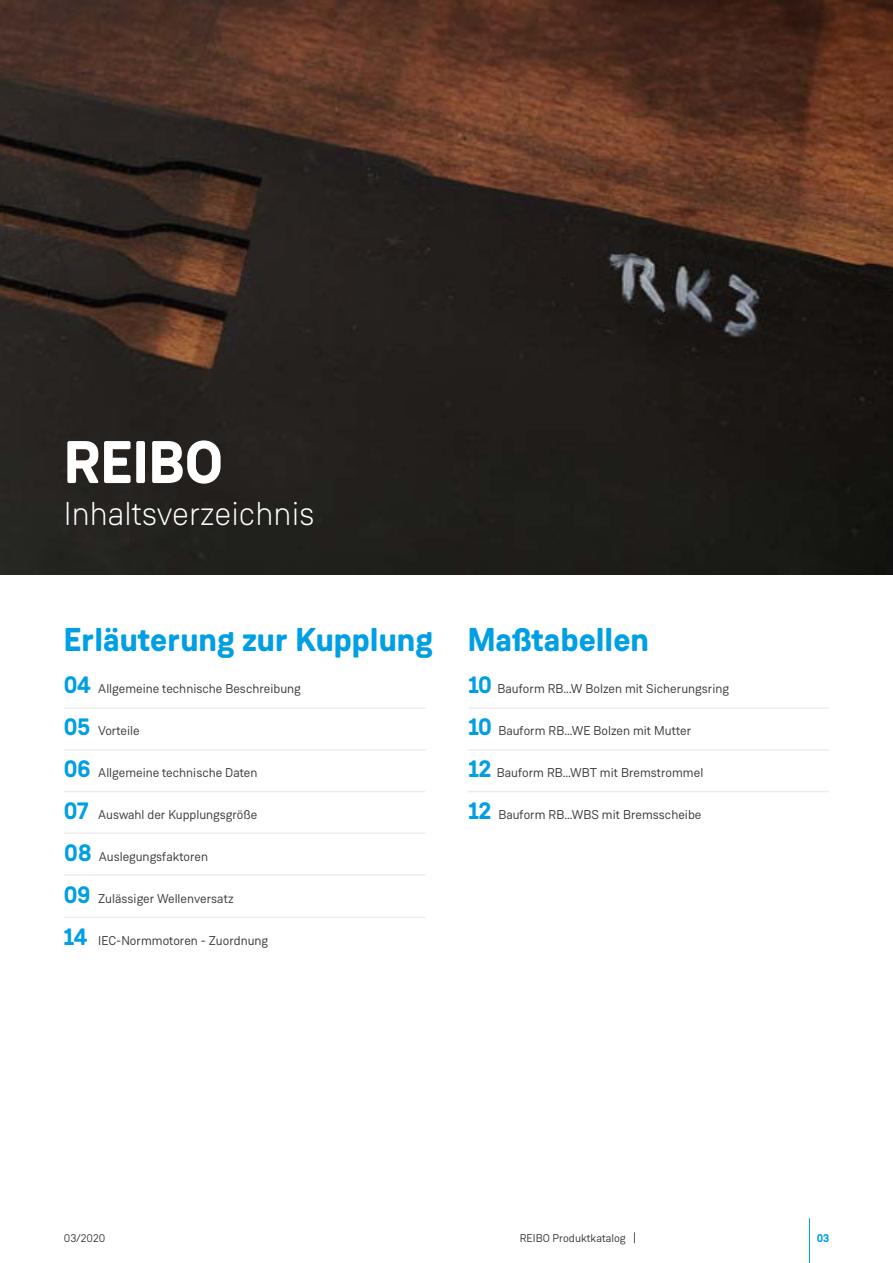
<style>
.page{position:relative;width:893px;height:1263px;background:#fff}
.page>*{position:absolute;margin:0;border:0;box-sizing:border-box;transform-origin:0 0}
.t1{font:700 60px "Weissenhof Grotesk";color:#fff}
.t2{font:700 33px "Weissenhof Grotesk";color:#009fe3}
.t3{font:300 33px "Weissenhof Grotesk";color:#fff}
.t4{font:12.75px "Weissenhof Grotesk";color:#3c3c3b}
.t5{font:11.25px "Weissenhof Grotesk";color:#3c3c3b}
.t6{font:700 11.25px "Weissenhof Grotesk";color:#009fe3}
.s1{font-weight:700;font-size:24px;color:#009fe3}
</style>
<div class="page">
<hr style="left:809px;top:1218px;width:1px;height:45px;background:#009fe3">
<img style="left:0;top:0;width:893px;height:574px">
<hr style="left:64px;top:707px;width:361px;height:2px;background:#ededed">
<hr style="left:468px;top:707px;width:361px;height:2px;background:#ededed">
<hr style="left:64px;top:749px;width:361px;height:2px;background:#ededed">
<hr style="left:468px;top:749px;width:361px;height:2px;background:#ededed">
<hr style="left:64px;top:791px;width:361px;height:1px;background:#ededed">
<hr style="left:468px;top:791px;width:361px;height:1px;background:#ededed">
<hr style="left:64px;top:832px;width:361px;height:2px;background:#ededed">
<hr style="left:64px;top:874px;width:361px;height:2px;background:#ededed">
<hr style="left:64px;top:917px;width:361px;height:1px;background:#ededed">
<h1 class="t1" style="left:64px;top:424px;width:161px">REIBO</h1>
<h2 class="t3" style="left:64px;top:494px;width:252px">Inhaltsverzeichnis</h2>
<h2 class="t2" style="left:64px;top:619px;width:587px">Erläuterung zur Kupplung Maßtabellen</h2>
<p class="t4" style="left:64px;top:681px;width:239px"><span class="s1">04</span> Allgemeine technische Beschreibung</p>
<p class="t4" style="left:64px;top:723px;width:77px"><span class="s1">05</span> Vorteile</p>
<p class="t4" style="left:64px;top:765px;width:195px"><span class="s1">06</span> Allgemeine technische Daten</p>
<p class="t4" style="left:64px;top:807px;width:195px"><span class="s1">07</span> Auswahl der Kupplungsgröße</p>
<p class="t4" style="left:64px;top:849px;width:145px"><span class="s1">08</span> Auslegungsfaktoren</p>
<p class="t4" style="left:64px;top:891px;width:171px"><span class="s1">09</span> Zulässiger Wellenversatz</p>
<p class="t4" style="left:64px;top:933px;width:206px"><span class="s1">14</span> IEC-Normmotoren - Zuordnung</p>
<p class="t4" style="left:468px;top:681px;width:262px"><span class="s1">10</span> Bauform RB...W Bolzen mit Sicherungsring</p>
<p class="t4" style="left:468px;top:723px;width:224px"><span class="s1">10</span> Bauform RB...WE Bolzen mit Mutter</p>
<p class="t4" style="left:468px;top:765px;width:236px"><span class="s1">12</span> Bauform RB...WBT mit Bremstrommel</p>
<p class="t4" style="left:468px;top:807px;width:235px"><span class="s1">12</span> Bauform RB...WBS mit Bremsscheibe</p>
<p class="t5" style="left:64px;top:1231px;width:43px">03/2020</p>
<p class="t5" style="left:520px;top:1231px;width:107px">REIBO Produktkatalog</p>
<p class="t6" style="left:817px;top:1231px;width:14px">03</p>
</div>
